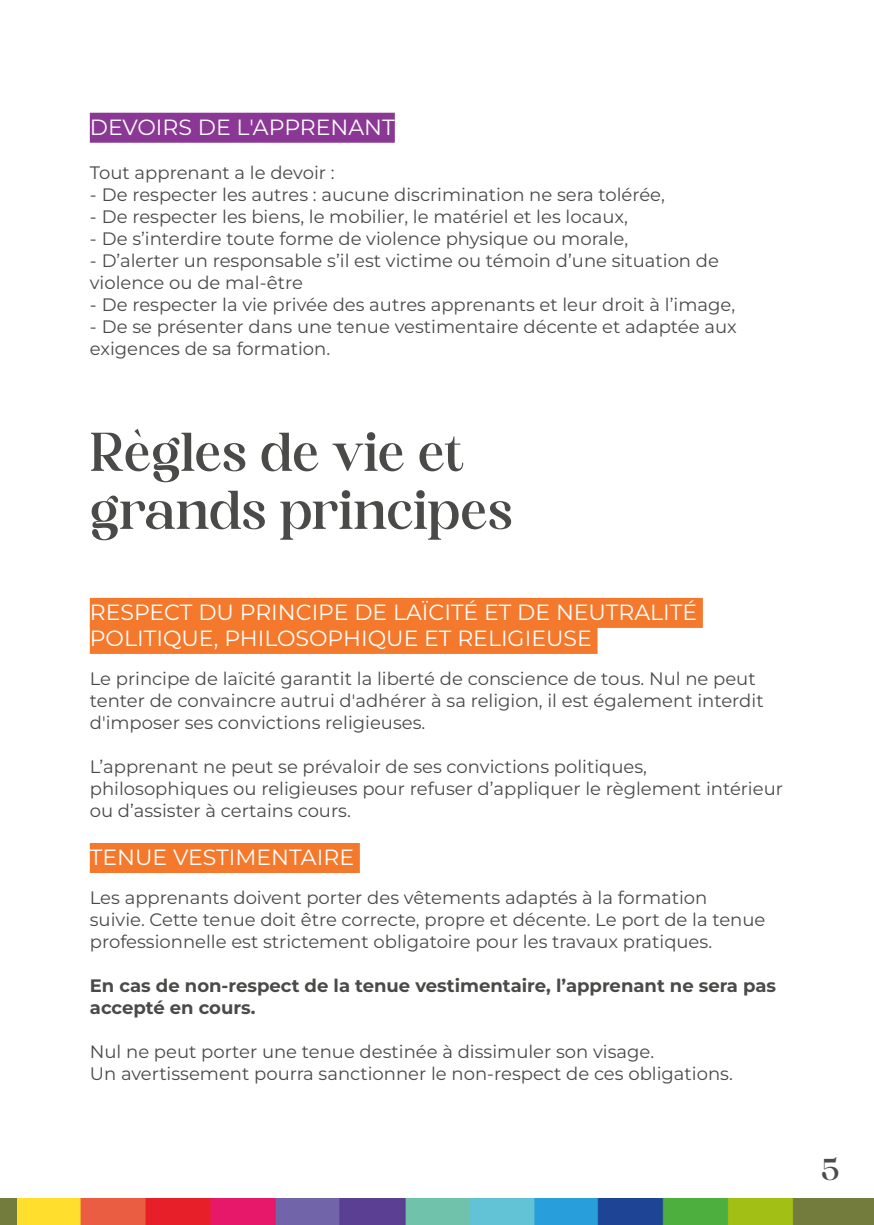
<style>
.page{position:relative;width:874px;height:1225px;background:#fff}
.page>*{position:absolute;margin:0;border:0;box-sizing:border-box;transform-origin:0 0}
.t1{font:52px/58px "Adoha";letter-spacing:-.005em;color:#4a4a49}
.t2{font:28.8px "Adoha";color:#4a4a49}
.t3{font:22px/26px "Montserrat";color:#fff}
.t4{font:18px/22px "Montserrat";color:#4a4a49}
.t5{font:700 18px/22px "Montserrat";color:#4a4a49}
</style>
<div class="page">
<img style="left:0;top:1198px;width:839px;height:27px">
<img style="left:839px;top:1198px;width:34px;height:27px">
<div style="left:90px;top:113px;width:304px;height:30px;background:#8b3795"></div>
<div style="left:90px;top:598px;width:612px;height:30px;background:#f4792c"></div>
<div style="left:90px;top:624px;width:507px;height:30px;background:#f4792c"></div>
<div style="left:90px;top:843px;width:269px;height:30px;background:#f4792c"></div>
<p class="t3" style="left:90px;top:113px;width:306px">DEVOIRS DE L'APPRENANT</p>
<p class="t4" style="left:90px;top:161px;width:246px">Tout apprenant a le devoir :</p>
<p class="t4" style="left:90px;top:183px;width:576px">- De respecter les autres : aucune discrimination ne sera tolérée,</p>
<p class="t4" style="left:90px;top:205px;width:539px">- De respecter les biens, le mobilier, le matériel et les locaux,</p>
<p class="t4" style="left:90px;top:227px;width:539px">- De s’interdire toute forme de violence physique ou morale,</p>
<p class="t4" style="left:90px;top:249px;width:630px">- D’alerter un responsable s’il est victime ou témoin d’une situation de violence ou de mal-être</p>
<p class="t4" style="left:90px;top:293px;width:646px">- De respecter la vie privée des autres apprenants et leur droit à l’image,</p>
<p class="t4" style="left:90px;top:315px;width:648px">- De se présenter dans une tenue vestimentaire décente et adaptée aux exigences de sa formation.</p>
<p class="t1" style="left:90px;top:420px;width:424px">Règles de vie et grands principes</p>
<p class="t3" style="left:90px;top:598px;width:608px">RESPECT DU PRINCIPE DE LAÏCITÉ ET DE NEUTRALITÉ<br>POLITIQUE, PHILOSOPHIQUE ET RELIGIEUSE</p>
<p class="t4" style="left:90px;top:667px;width:675px">Le principe de laïcité garantit la liberté de conscience de tous. Nul ne peut tenter de convaincre autrui d'adhérer à sa religion, il est également interdit d'imposer ses convictions religieuses.</p>
<p class="t4" style="left:90px;top:755px;width:694px">L’apprenant ne peut se prévaloir de ses convictions politiques, philosophiques ou religieuses pour refuser d’appliquer le règlement intérieur ou d’assister à certains cours.</p>
<p class="t3" style="left:90px;top:843px;width:265px">TENUE VESTIMENTAIRE</p>
<p class="t4" style="left:90px;top:886px;width:676px">Les apprenants doivent porter des vêtements adaptés à la formation suivie. Cette tenue doit être correcte, propre et décente. Le port de la tenue professionnelle est strictement obligatoire pour les travaux pratiques.</p>
<p class="t5" style="left:90px;top:973px;width:687px">En cas de non-respect de la tenue vestimentaire, l’apprenant ne sera pas accepté en cours.</p>
<p class="t4" style="left:90px;top:1040px;width:565px">Nul ne peut porter une tenue destinée à dissimuler son visage.</p>
<p class="t4" style="left:90px;top:1062px;width:644px">Un avertissement pourra sanctionner le non-respect de ces obligations.</p>
<h2 class="t2" style="left:820px;top:1148px;width:20px">5</h2>
</div>
